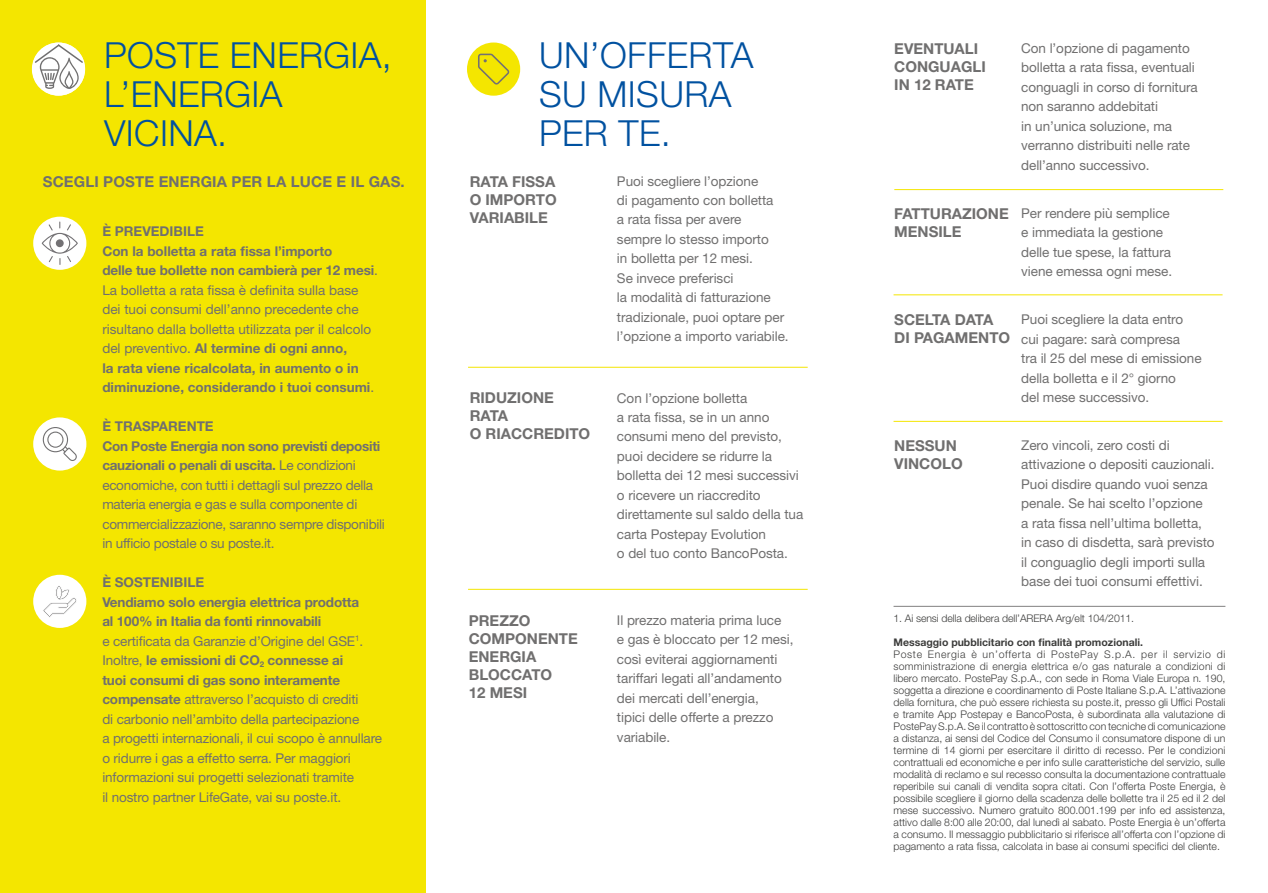
<style>
.page{position:relative;width:1268px;height:893px;background:#fff}
.page>*{position:absolute;margin:0;border:0;box-sizing:border-box;transform-origin:0 0}
.t1{font:300 36px/39px "Helvetica Neue LT Std";letter-spacing:.01em;color:#0051a0}
.t2{font:700 15px/18px "Helvetica Neue LT Std";color:#706f6f}
.t3{font:13.5px/19.5px "Helvetica Neue LT Std";letter-spacing:-.005em;color:#706f6f}
.t4{font:700 13.5px/19.5px "Helvetica Neue LT Std";color:#706f6f}
.t5{font:300 10.5px/12px "Helvetica Neue LT Std";color:#3c3c3b;text-align:justify}
.t6{font:700 10.5px "Helvetica Neue LT Std";color:#3c3c3b}
.s1{font-weight:400}
.s2{font-weight:700}
</style>
<div class="page">
<div style="left:0;top:0;width:425px;height:893px;background:#f4e600"></div>
<hr style="left:893px;top:606px;width:332px;height:1px;background:#818080">
<div style="left:32px;top:43px;width:53px;height:53px;background:#fff;border-radius:50%"></div>
<svg style="left:33px;top:43px;width:51px;height:46px"></svg>
<div style="left:33px;top:417px;width:53px;height:54px;background:#fff;border-radius:50%"></div>
<svg style="left:43px;top:427px;width:34px;height:34px"></svg>
<div style="left:33px;top:217px;width:53px;height:53px;background:#fff;border-radius:50%"></div>
<svg style="left:42px;top:222px;width:36px;height:43px"></svg>
<div style="left:33px;top:575px;width:53px;height:53px;background:#fff;border-radius:50%"></div>
<svg style="left:43px;top:586px;width:34px;height:31px"></svg>
<div style="left:467px;top:43px;width:53px;height:53px;background:#f4e600;border-radius:50%"></div>
<svg style="left:478px;top:54px;width:31px;height:31px"></svg>
<hr style="left:468px;top:367px;width:339px;height:1px;background:#f4e600">
<hr style="left:894px;top:189px;width:328px;height:1px;background:#f4e600">
<hr style="left:893px;top:294px;width:329px;height:1px;background:#f4e600">
<hr style="left:893px;top:421px;width:329px;height:1px;background:#f4e600">
<hr style="left:468px;top:589px;width:339px;height:1px;background:#f4e600">
<h1 class="t1" style="left:104px;top:35px;width:289px">POSTE ENERGIA,<br>L’ENERGIA<br>VICINA.</h1>
<h1 class="t1" style="left:539px;top:35px;width:216px">UN’OFFERTA<br>SU MISURA<br>PER TE.</h1>
<p class="t2" style="left:43px;top:172px;width:363px">SCEGLI POSTE ENERGIA PER LA LUCE E IL GAS.</p>
<p class="t4" style="left:102px;top:221px;width:277px">È PREVEDIBILE<br>Con la bolletta a rata fissa l’importo<br>delle tue bollette non cambierà per 12 mesi<span class="s1">.<br>La bolletta a rata fissa è definita sulla base dei tuoi consumi dell’anno precedente che risultano dalla bolletta utilizzata per il calcolo del preventivo.</span> Al termine di ogni anno,<br>la rata viene ricalcolata, in aumento o in diminuzione, considerando i tuoi consumi<span class="s1">.</span></p>
<p class="t3" style="left:102px;top:416px;width:284px"><span class="s2">È TRASPARENTE<br>Con Poste Energia non sono previsti depositi cauzionali o penali di uscita.</span> Le condizioni economiche, con tutti i dettagli sul prezzo della materia energia e gas e sulla componente di commercializzazione, saranno sempre disponibili in ufficio postale o su poste.it.</p>
<p class="t3" style="left:102px;top:572px;width:281px"><span class="s2">È SOSTENIBILE<br>Vendiamo solo energia elettrica prodotta<br>al 100% in Italia da fonti rinnovabili<br></span>e certificata da Garanzie d’Origine del GSE<sup>1</sup>.<br>Inoltre, <span class="s2">le emissioni di CO</span><sub>2</sub> <span class="s2">connesse ai<br>tuoi consumi di gas sono interamente compensate</span> attraverso l’acquisto di crediti<br>di carbonio nell’ambito della partecipazione<br>a progetti internazionali, il cui scopo è annullare o ridurre i gas a effetto serra. Per maggiori informazioni sui progetti selezionati tramite<br>il nostro partner LifeGate, vai su poste.it.</p>
<p class="t2" style="left:469px;top:172px;width:88px;text-align:justify">RATA FISSA O IMPORTO VARIABILE</p>
<p class="t2" style="left:469px;top:389px;width:122px">RIDUZIONE<br>RATA<br>O RIACCREDITO</p>
<p class="t3" style="left:617px;top:171px;width:173px">Puoi scegliere l’opzione<br>di pagamento con bolletta<br>a rata fissa per avere sempre lo stesso importo<br>in bolletta per 12 mesi.<br>Se invece preferisci<br>la modalità di fatturazione tradizionale, puoi optare per l’opzione a importo variabile.</p>
<p class="t3" style="left:617px;top:388px;width:188px">Con l’opzione bolletta<br>a rata fissa, se in un anno consumi meno del previsto, puoi decidere se ridurre la bolletta dei 12 mesi successivi o ricevere un riaccredito direttamente sul saldo della tua carta Postepay Evolution<br>o del tuo conto BancoPosta.</p>
<p class="t2" style="left:468px;top:611px;width:110px">PREZZO<br>COMPONENTE<br>ENERGIA<br>BLOCCATO<br>12 MESI</p>
<p class="t3" style="left:617px;top:610px;width:178px">Il prezzo materia prima luce<br>e gas è bloccato per 12 mesi, così eviterai aggiornamenti tariffari legati all’andamento dei mercati dell’energia,<br>tipici delle offerte a prezzo variabile.</p>
<p class="t2" style="left:894px;top:39px;width:93px">EVENTUALI<br>CONGUAGLI<br>IN 12 RATE</p>
<p class="t2" style="left:894px;top:204px;width:116px">FATTURAZIONE<br>MENSILE</p>
<p class="t2" style="left:894px;top:311px;width:117px">SCELTA DATA<br>DI PAGAMENTO</p>
<p class="t3" style="left:1020px;top:38px;width:178px">Con l’opzione di pagamento bolletta a rata fissa, eventuali conguagli in corso di fornitura non saranno addebitati<br>in un’unica soluzione, ma verranno distribuiti nelle rate dell’anno successivo.</p>
<p class="t3" style="left:1020px;top:203px;width:152px">Per rendere più semplice e immediata la gestione delle tue spese, la fattura viene emessa ogni mese.</p>
<p class="t3" style="left:1020px;top:309px;width:182px">Puoi scegliere la data entro cui pagare: sarà compresa<br>tra il 25 del mese di emissione della bolletta e il 2° giorno<br>del mese successivo.</p>
<p class="t2" style="left:894px;top:436px;width:70px">NESSUN<br>VINCOLO</p>
<p class="t3" style="left:1020px;top:435px;width:195px">Zero vincoli, zero costi di attivazione o depositi cauzionali.<br>Puoi disdire quando vuoi senza penale. Se hai scelto l’opzione<br>a rata fissa nell’ultima bolletta, in caso di disdetta, sarà previsto il conguaglio degli importi sulla base dei tuoi consumi effettivi.</p>
<p class="t5" style="left:893px;top:612px;width:242px">1. Ai sensi della delibera dell’ARERA Arg/elt 104/2011.</p>
<p class="t6" style="left:893px;top:636px;width:251px">Messaggio pubblicitario con finalità promozionali.</p>
<p class="t5" style="left:893px;top:648px;width:333px">Poste Energia è un’offerta di PostePay S.p.A. per il servizio di somministrazione di energia elettrica e/o gas naturale a condizioni di libero mercato. PostePay S.p.A., con sede in Roma Viale Europa n. 190, soggetta a direzione e coordinamento di Poste Italiane S.p.A. L’attivazione della fornitura, che può essere richiesta su poste.it, presso gli Uffici Postali e tramite App Postepay e BancoPosta, è subordinata alla valutazione di PostePay S.p.A. Se il contratto è sottoscritto con tecniche di comunicazione a distanza, ai sensi del Codice del Consumo il consumatore dispone di un termine di 14 giorni per esercitare il diritto di recesso. Per le condizioni contrattuali ed economiche e per info sulle caratteristiche del servizio, sulle modalità di reclamo e sul recesso consulta la documentazione contrattuale reperibile sui canali di vendita sopra citati. Con l’offerta Poste Energia, è possibile scegliere il giorno della scadenza delle bollette tra il 25 ed il 2 del mese successivo. Numero gratuito 800.001.199 per info ed assistenza, attivo dalle 8:00 alle 20:00, dal lunedì al sabato. Poste Energia è un’offerta a consumo. Il messaggio pubblicitario si riferisce all’offerta con l’opzione di pagamento a rata fissa, calcolata in base ai consumi specifici del cliente.</p>
</div>
